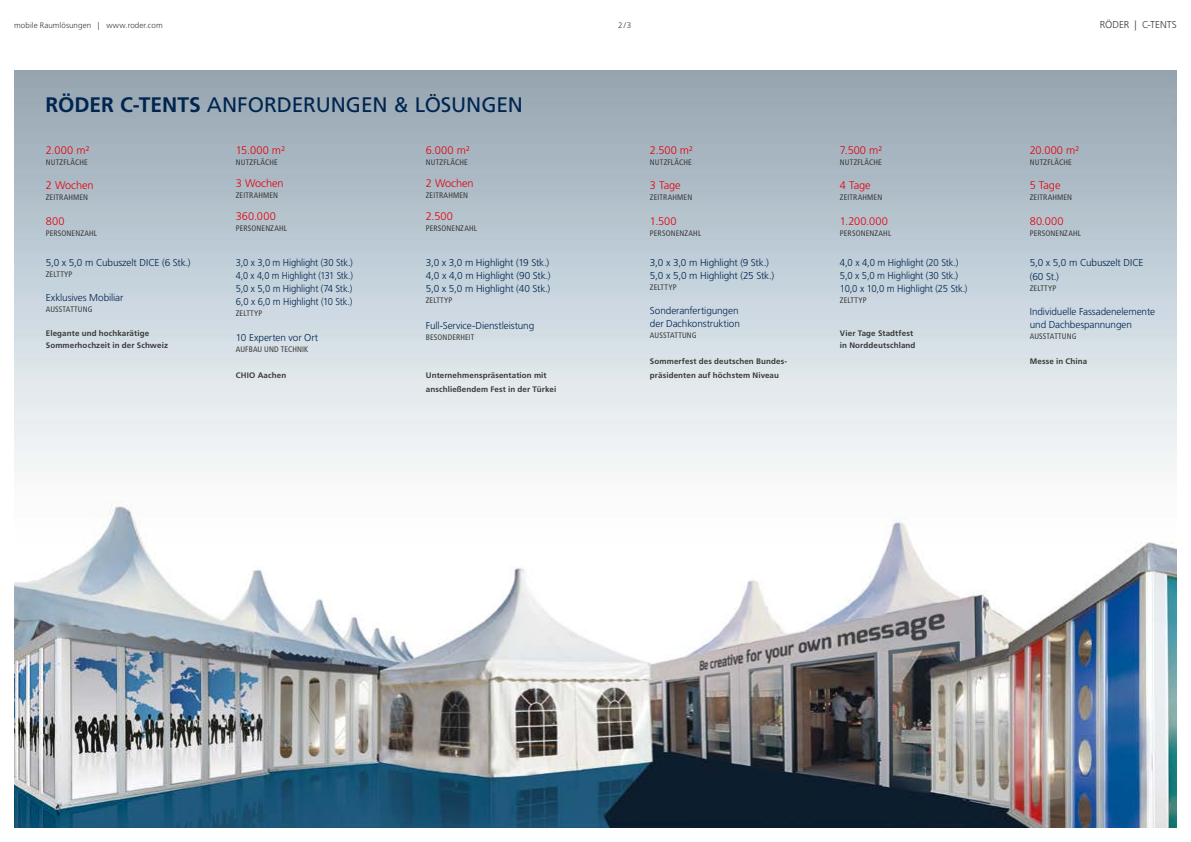
<style>
.page{position:relative;width:1191px;height:842px;background:#fff}
.page>*{position:absolute;margin:0;border:0;box-sizing:border-box;transform-origin:0 0}
.t1{font:21px "Frutiger LT Pro";letter-spacing:-.005em;color:#002550}
.t2{font:300 11px "Frutiger LT Pro";letter-spacing:-.005em;color:#e3000b}
.t3{font:300 10px/13px "Frutiger LT Pro";letter-spacing:-.015em;color:#002550}
.t4{font:300 10px/13px "Frutiger LT Pro";letter-spacing:-.015em;color:#002550;text-align:justify;scale:.94 1}
.t5{font:300 10px/13px "Frutiger LT Pro";letter-spacing:-.015em;color:#002550;scale:.95 1}
.t6{font:300 10px "Frutiger LT Pro";color:#3a3a39}
.t7{font:condensed 8px "Frutiger LT Pro";letter-spacing:.015em;color:#3a3a39}
.t8{font:700 8px/12px "Frutiger LT Pro";letter-spacing:.015em;color:#3a3a39}
.t9{font:300 8px "Frutiger LT Pro";letter-spacing:.01em;color:#3a3a39}
.s1{font-weight:700}
</style>
<div class="page">
<img style="left:14px;top:70px;width:1162px;height:758px">
<p class="t9" style="left:14px;top:21px;width:150px">mobile Raumlösungen | www.roder.com</p>
<p class="t9" style="left:618px;top:21px;width:15px">2/3</p>
<p class="t6" style="left:1099px;top:19px;width:79px">RÖDER | C-TENTS</p>
<h1 class="t1" style="left:45px;top:93px;width:479px"><span class="s1">RÖDER C-TENTS</span> ANFORDERUNGEN &amp; LÖSUNGEN</h1>
<p class="t2" style="left:46px;top:144px;width:45px">2.000 m²</p>
<p class="t7" style="left:46px;top:158px;width:44px">NUTZFLÄCHE</p>
<p class="t2" style="left:46px;top:179px;width:49px">2 Wochen</p>
<p class="t7" style="left:46px;top:193px;width:44px">ZEITRAHMEN</p>
<p class="t2" style="left:46px;top:214px;width:20px">800</p>
<p class="t7" style="left:46px;top:228px;width:53px">PERSONENZAHL</p>
<p class="t3" style="left:46px;top:256px;width:146px">5,0 x 5,0 m Cubuszelt DICE (6 Stk.)</p>
<p class="t7" style="left:46px;top:270px;width:28px">ZELTTYP</p>
<p class="t3" style="left:46px;top:291px;width:79px">Exklusives Mobiliar</p>
<p class="t7" style="left:46px;top:305px;width:48px">AUSSTATTUNG</p>
<p class="t8" style="left:46px;top:327px;width:124px">Elegante und hochkarätige<br>Sommerhochzeit in der Schweiz</p>
<p class="t2" style="left:236px;top:144px;width:51px">15.000 m²</p>
<p class="t7" style="left:236px;top:158px;width:44px">NUTZFLÄCHE</p>
<p class="t2" style="left:236px;top:177px;width:49px">3 Wochen</p>
<p class="t7" style="left:236px;top:191px;width:44px">ZEITRAHMEN</p>
<p class="t2" style="left:236px;top:210px;width:41px">360.000</p>
<p class="t7" style="left:236px;top:224px;width:53px">PERSONENZAHL</p>
<p class="t4" style="left:236px;top:256px;width:126px">3,0 x 3,0 m Highlight (30 Stk.)<br>4,0 x 4,0 m Highlight (131 Stk.)<br>5,0 x 5,0 m Highlight (74 Stk.)<br>6,0 x 6,0 m Highlight (10 Stk.)</p>
<p class="t7" style="left:236px;top:309px;width:28px">ZELTTYP</p>
<p class="t3" style="left:236px;top:331px;width:84px">10 Experten vor Ort</p>
<p class="t7" style="left:236px;top:345px;width:74px">AUFBAU UND TECHNIK</p>
<p class="t8" style="left:236px;top:369px;width:52px">CHIO Aachen</p>
<p class="t2" style="left:426px;top:144px;width:45px">6.000 m²</p>
<p class="t7" style="left:426px;top:158px;width:44px">NUTZFLÄCHE</p>
<p class="t2" style="left:426px;top:177px;width:49px">2 Wochen</p>
<p class="t7" style="left:426px;top:191px;width:44px">ZEITRAHMEN</p>
<p class="t2" style="left:426px;top:210px;width:29px">2.500</p>
<p class="t7" style="left:426px;top:224px;width:53px">PERSONENZAHL</p>
<p class="t3" style="left:426px;top:256px;width:126px">3,0 x 3,0 m Highlight (19 Stk.)<br>4,0 x 4,0 m Highlight (90 Stk.)<br>5,0 x 5,0 m Highlight (40 Stk.)</p>
<p class="t7" style="left:426px;top:296px;width:28px">ZELTTYP</p>
<p class="t3" style="left:426px;top:319px;width:110px">Full-Service-Dienstleistung</p>
<p class="t7" style="left:426px;top:333px;width:50px">BESONDERHEIT</p>
<p class="t8" style="left:426px;top:368px;width:132px;line-height:14px">Unternehmenspräsentation mit anschließendem Fest in der Türkei</p>
<p class="t2" style="left:650px;top:144px;width:44px">2.500 m²</p>
<p class="t7" style="left:650px;top:158px;width:44px">NUTZFLÄCHE</p>
<p class="t2" style="left:650px;top:179px;width:32px">3 Tage</p>
<p class="t7" style="left:650px;top:193px;width:44px">ZEITRAHMEN</p>
<p class="t2" style="left:650px;top:214px;width:28px">1.500</p>
<p class="t7" style="left:650px;top:228px;width:53px">PERSONENZAHL</p>
<p class="t3" style="left:650px;top:256px;width:126px">3,0 x 3,0 m Highlight (9 Stk.)<br>5,0 x 5,0 m Highlight (25 Stk.)</p>
<p class="t7" style="left:650px;top:283px;width:28px">ZELTTYP</p>
<p class="t3" style="left:650px;top:304px;width:91px">Sonderanfertigungen der Dachkonstruktion</p>
<p class="t7" style="left:650px;top:331px;width:48px">AUSSTATTUNG</p>
<p class="t8" style="left:650px;top:354px;width:139px;line-height:14px">Sommerfest des deutschen Bundes&shy;präsidenten auf höchstem Niveau</p>
<p class="t2" style="left:840px;top:144px;width:44px">7.500 m²</p>
<p class="t7" style="left:840px;top:158px;width:44px">NUTZFLÄCHE</p>
<p class="t2" style="left:840px;top:179px;width:32px">4 Tage</p>
<p class="t7" style="left:840px;top:193px;width:44px">ZEITRAHMEN</p>
<p class="t2" style="left:840px;top:214px;width:49px">1.200.000</p>
<p class="t7" style="left:840px;top:228px;width:53px">PERSONENZAHL</p>
<p class="t5" style="left:840px;top:256px;width:136px">4,0 x 4,0 m Highlight (20 Stk.)<br>5,0 x 5,0 m Highlight (30 Stk.)<br>10,0 x 10,0 m Highlight (25 Stk.)</p>
<p class="t7" style="left:840px;top:296px;width:28px">ZELTTYP</p>
<p class="t8" style="left:840px;top:327px;width:77px">Vier Tage Stadtfest in Norddeutschland</p>
<p class="t2" style="left:1029px;top:144px;width:51px">20.000 m²</p>
<p class="t7" style="left:1029px;top:158px;width:44px">NUTZFLÄCHE</p>
<p class="t2" style="left:1029px;top:179px;width:32px">5 Tage</p>
<p class="t7" style="left:1029px;top:193px;width:44px">ZEITRAHMEN</p>
<p class="t2" style="left:1029px;top:214px;width:35px">80.000</p>
<p class="t7" style="left:1029px;top:228px;width:53px">PERSONENZAHL</p>
<p class="t3" style="left:1029px;top:256px;width:115px;line-height:14px">5,0 x 5,0 m Cubuszelt DICE (60 St.)</p>
<p class="t7" style="left:1029px;top:284px;width:28px">ZELTTYP</p>
<p class="t3" style="left:1029px;top:305px;width:127px">Individuelle Fassadenelemente und Dachbespannungen</p>
<p class="t7" style="left:1029px;top:332px;width:48px">AUSSTATTUNG</p>
<p class="t8" style="left:1029px;top:355px;width:59px">Messe in China</p>
</div>
